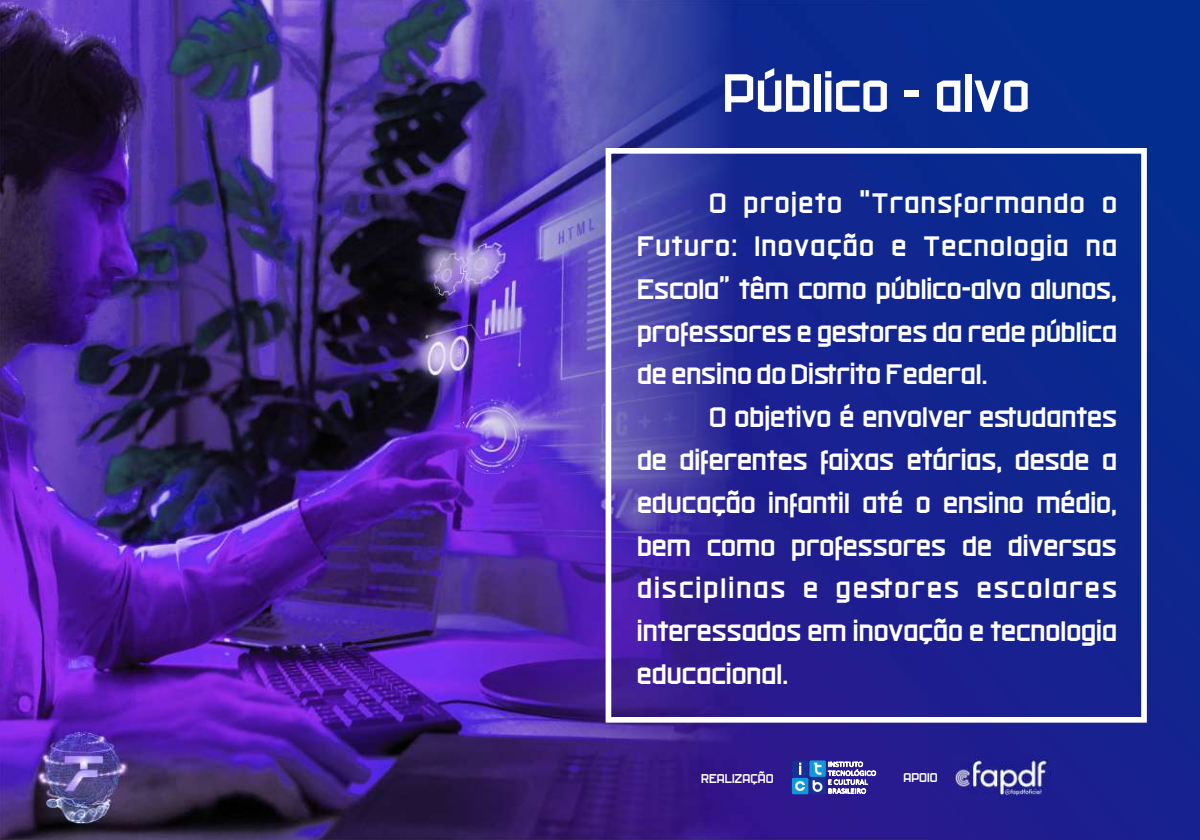
<style>
.page{position:relative;width:1200px;height:840px;background:#fff}
.page>*{position:absolute;margin:0;border:0;box-sizing:border-box;transform-origin:0 0}
.t1{font:64px "Militech";color:#fff}
.t2{font:34px/42.8px "Militech";color:#fff;text-align:justify}
.t3{font:15.4px "Militech";color:#fff}
</style>
<div class="page">
<img style="left:928px;top:0;width:272px;height:840px">
<img style="left:0;top:0;width:928px;height:840px">
<img style="left:31px;top:731px;width:102px;height:93px">
<div style="left:606px;top:148px;width:541px;height:575px;border:6px solid #fff"></div>
<svg style="left:828px;top:762px;width:48px;height:32px"></svg>
<div style="left:792px;top:760px;width:16px;height:17px;background:#192f98"></div>
<div style="left:809px;top:760px;width:17px;height:17px;background:#0f98db"></div>
<div style="left:792px;top:778px;width:16px;height:16px;background:#0f98db"></div>
<svg style="left:795px;top:781px;width:10px;height:10px"></svg>
<div style="left:809px;top:778px;width:17px;height:16px;background:#192f98"></div>
<svg style="left:799px;top:763px;width:2px;height:12px"></svg>
<svg style="left:813px;top:763px;width:9px;height:29px"></svg>
<img style="left:952px;top:755px;width:99px;height:45px">
<h1 class="t1" style="left:723px;top:52px;width:309px">Público - alvo</h1>
<p class="t2" style="left:637px;top:180px;width:482px;text-indent:72px">O projeto "Transformando o Futuro: Inovação e Tecnologia na Escola” têm como público-alvo alunos, professores e gestores da rede pública de ensino do Distrito Federal.</p>
<p class="t2" style="left:637px;top:394px;width:482px;text-indent:72px">O objetivo é envolver estudantes de diferentes faixas etárias, desde a educação infantil até o ensino médio, bem como professores de diversas disciplinas e gestores escolares interessados em inovação e tecnologia educacional.</p>
<p class="t3" style="left:701px;top:768px;width:74px">REALIZAÇÃO</p>
<p class="t3" style="left:903px;top:768px;width:36px">APOIO</p>
</div>
